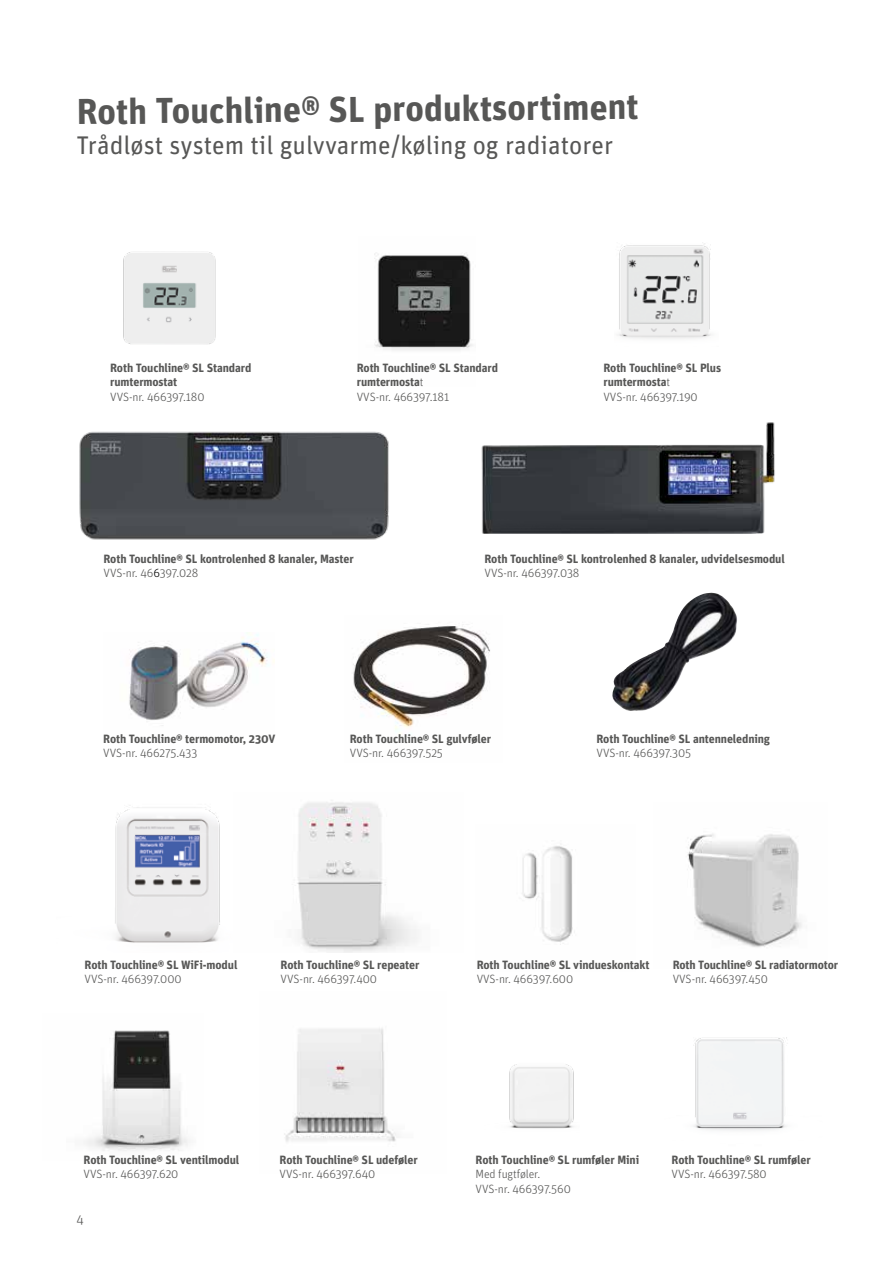
<style>
.page{position:relative;width:893px;height:1263px;background:#fff}
.page>*{position:absolute;margin:0;border:0;box-sizing:border-box;transform-origin:0 0}
.t1{font:700 36px "Unit OT";letter-spacing:-.01em;color:#575756}
.t2{font:25.5px "Unit OT";color:#575756}
.t3{font:300 13.5px "Unit OT";color:#575756}
.t4{font:700 12px/14.4px "Unit OT";letter-spacing:-.01em;color:#575756}
.t5{font:300 12px/14.4px "Unit OT";letter-spacing:-.01em;color:#575756}
.s1{font-weight:300}
.s2{font-weight:300;color:#000}
</style>
<div class="page">
<img style="left:481px;top:422px;width:294px;height:112px">
<img style="left:79px;top:431px;width:310px;height:109px">
<img style="left:123px;top:252px;width:93px;height:93px">
<img style="left:618px;top:242px;width:93px;height:97px">
<img style="left:374px;top:253px;width:99px;height:97px">
<img style="left:687px;top:834px;width:115px;height:114px">
<img style="left:284px;top:1028px;width:112px;height:114px">
<img style="left:509px;top:1064px;width:65px;height:65px">
<img style="left:353px;top:624px;width:137px;height:105px">
<img style="left:522px;top:846px;width:51px;height:99px">
<img style="left:693px;top:1037px;width:94px;height:94px">
<img style="left:84px;top:1030px;width:104px;height:121px">
<img style="left:115px;top:807px;width:105px;height:136px">
<img style="left:129px;top:634px;width:146px;height:92px">
<img style="left:297px;top:802px;width:121px;height:151px">
<img style="left:612px;top:593px;width:125px;height:118px">
<h1 class="t1" style="left:77px;top:86px;width:564px">Roth Touchline® SL produktsortiment</h1>
<h2 class="t2" style="left:77px;top:129px;width:538px">Trådløst system til gulvvarme/køling og radiatorer</h2>
<p class="t4" style="left:110px;top:360px;width:143px">Roth Touchline® SL Standard rumtermostat</p>
<p class="t5" style="left:110px;top:389px;width:96px">VVS-nr. 466397.180</p>
<p class="t4" style="left:357px;top:360px;width:143px">Roth Touchline® SL Standard rumtermosta<span class="s1">t<br>VVS-nr. 466397.181</span></p>
<p class="t4" style="left:603px;top:360px;width:119px">Roth Touchline® SL Plus rumtermosta<span class="s1">t<br>VVS-nr. 466397.190</span></p>
<p class="t4" style="left:103px;top:551px;width:252px">Roth Touchline® SL kontrolenhed 8 kanaler, Master<br><span class="s1">VVS-nr. 46</span><span class="s2">6</span><span class="s1">397.028</span></p>
<p class="t4" style="left:484px;top:551px;width:302px">Roth Touchline® SL kontrolenhed 8 kanaler, udvidelsesmodul</p>
<p class="t5" style="left:484px;top:566px;width:97px">VVS-nr. 466397.038</p>
<p class="t4" style="left:103px;top:731px;width:174px">Roth Touchline® termomotor, 230V</p>
<p class="t5" style="left:103px;top:746px;width:96px">VVS-nr. 466275.433</p>
<p class="t4" style="left:350px;top:731px;width:143px">Roth Touchline® SL gulvføler</p>
<p class="t5" style="left:350px;top:746px;width:95px">VVS-nr. 466397.525</p>
<p class="t4" style="left:596px;top:731px;width:175px">Roth Touchline® SL antenneledning</p>
<p class="t5" style="left:596px;top:746px;width:96px">VVS-nr. 466397.305</p>
<p class="t4" style="left:85px;top:957px;width:154px">Roth Touchline® SL WiFi-modul</p>
<p class="t5" style="left:85px;top:972px;width:98px">VVS-nr. 466397.000</p>
<p class="t4" style="left:281px;top:957px;width:140px">Roth Touchline® SL repeater</p>
<p class="t5" style="left:281px;top:972px;width:98px">VVS-nr. 466397.400</p>
<p class="t4" style="left:477px;top:957px;width:174px">Roth Touchline® SL vindueskontakt</p>
<p class="t5" style="left:477px;top:972px;width:98px">VVS-nr. 466397.600</p>
<p class="t4" style="left:673px;top:957px;width:167px">Roth Touchline® SL radiatormotor</p>
<p class="t5" style="left:673px;top:972px;width:97px">VVS-nr. 466397.450</p>
<p class="t4" style="left:84px;top:1152px;width:157px">Roth Touchline® SL ventilmodul</p>
<p class="t5" style="left:84px;top:1167px;width:96px">VVS-nr. 466397.620</p>
<p class="t3" style="left:77px;top:1211px;width:9px">4</p>
<p class="t4" style="left:280px;top:1152px;width:140px">Roth Touchline® SL udeføler</p>
<p class="t5" style="left:280px;top:1167px;width:97px">VVS-nr. 466397.640</p>
<p class="t4" style="left:476px;top:1152px;width:165px">Roth Touchline® SL rumføler Mini</p>
<p class="t5" style="left:476px;top:1167px;width:97px">Med fugtføler.<br>VVS-nr. 466397.560</p>
<p class="t4" style="left:672px;top:1152px;width:141px">Roth Touchline® SL rumføler</p>
<p class="t5" style="left:672px;top:1167px;width:97px">VVS-nr. 466397.580</p>
</div>
